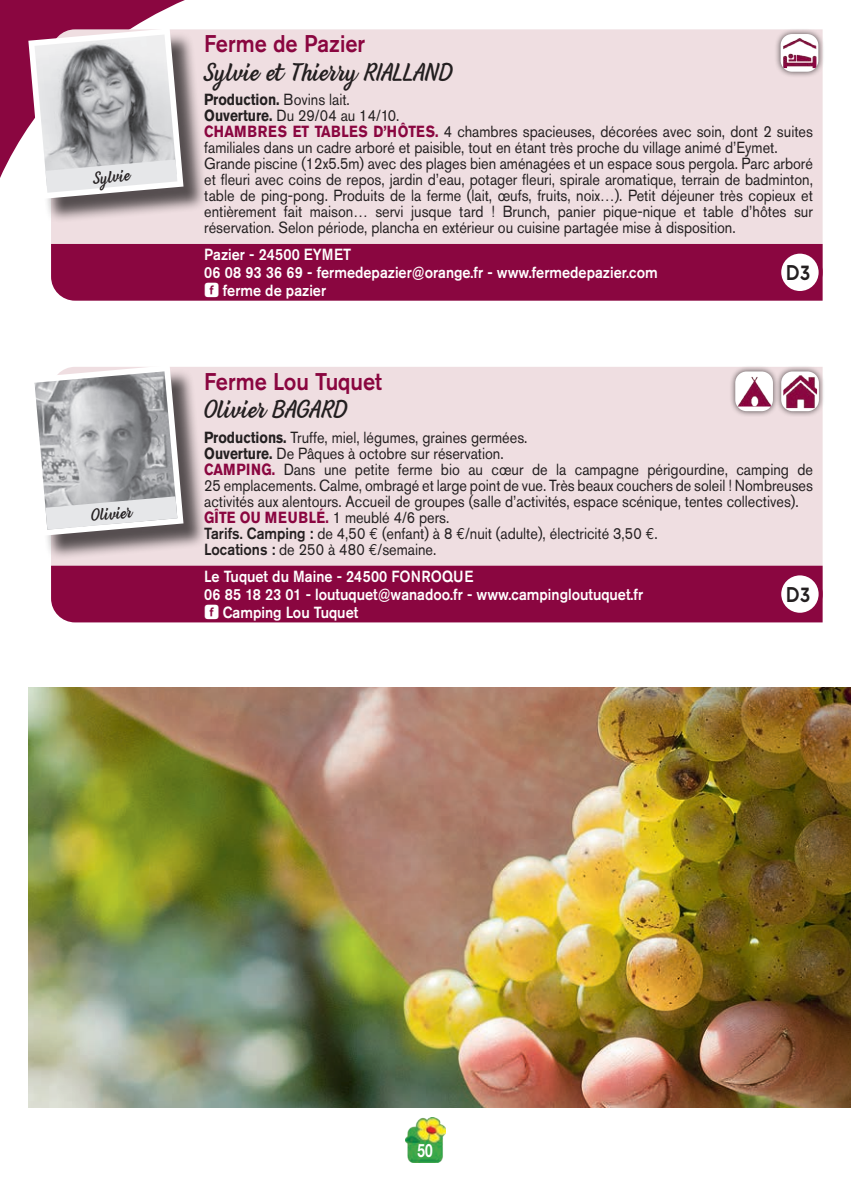
<style>
.page{position:relative;width:851px;height:1191px;background:#fff}
.page>*{position:absolute;margin:0;border:0;box-sizing:border-box;transform-origin:0 0}
.t1{font:24px "Beach Bar";color:#231f20}
.t2{font:500 24px "Akzidenz Grotesk Std";color:#8a0640;scale:.9 1}
.t3{font:700 22px "Venti CF";color:#231f20;scale:.9 1}
.t4{font:700 18.4px "Helvetica Neue";color:#fff;scale:.74 1}
.t5{font:16px/16px "Akzidenz Grotesk Std";color:#231f20;scale:.9 1}
.t6{font:500 16px/18px "Akzidenz Grotesk Std";color:#fff;scale:.9 1}
.t7{font:16px "Beach Bar";color:#231f20}
.s1{font-weight:700}
.s2{font-weight:700;color:#8a0640}
.s3{font-family:"Koz Go Pr 6 N";font-weight:700}
.s4{font-weight:500}
.s5{font-family:"Euro Mono"}
</style>
<div class="page">
<img style="left:405px;top:1117px;width:41px;height:45px">
<svg style="left:0;top:0;width:185px;height:178px;fill:#8a0640"></svg>
<div style="left:51px;top:29px;width:771px;height:215px;background:#efdee1"></div>
<div style="left:51px;top:367px;width:771px;height:199px;background:#efdee1"></div>
<div style="left:51px;top:244px;width:771px;height:57px;background:#8a0640"></div>
<div style="left:779px;top:252px;width:41px;height:41px;background:#fff;border-radius:50%"></div>
<div style="left:777px;top:250px;width:45px;height:45px;border:4px solid #8a0640;border-radius:50%"></div>
<div style="left:51px;top:566px;width:771px;height:56px;background:#8a0640"></div>
<div style="left:779px;top:573px;width:41px;height:42px;background:#fff;border-radius:50%"></div>
<div style="left:777px;top:571px;width:45px;height:46px;border:4px solid #8a0640;border-radius:50%"></div>
<img style="left:28px;top:687px;width:822px;height:420px">
<div style="left:774px;top:365px;width:51px;height:52px;background:#231f20;opacity:.75"></div>
<svg style="left:781px;top:371px;width:37px;height:40px"></svg>
<img style="left:783px;top:374px;width:33px;height:34px">
<div style="left:728px;top:365px;width:51px;height:52px;background:#231f20;opacity:.75"></div>
<svg style="left:735px;top:371px;width:37px;height:40px"></svg>
<img style="left:737px;top:376px;width:34px;height:30px">
<div style="left:774px;top:28px;width:50px;height:50px;background:#231f20;opacity:.75"></div>
<div style="left:780px;top:34px;width:38px;height:38px;background:#fff;border-radius:11px"></div>
<img style="left:782px;top:38px;width:34px;height:30px">
<div style="left:32px;top:32px;width:176px;height:191px;background:#231f20;opacity:.75"></div>
<svg style="left:28px;top:28px;width:155px;height:171px"></svg>
<div style="left:32px;top:369px;width:176px;height:191px;background:#231f20;opacity:.75"></div>
<svg style="left:32px;top:367px;width:151px;height:169px;background:#b7b7b9"></svg>
<p class="t7" style="left:92px;top:168px;width:38px;rotate:-5deg">Sylvie</p>
<p class="t7" style="left:90px;top:505px;width:42px;rotate:-5deg">Olivier</p>
<h1 class="t2" style="left:204px;top:29px;width:180px">Ferme de Pazier</h1>
<h1 class="t1" style="left:204px;top:57px;width:249px">Sylvie et Thierry RIALLAND</h1>
<p class="t5" style="left:204px;top:92px;width:677px"><span class="s1">Production.</span> Bovins lait.<br><span class="s1">Ouverture.</span> Du 29/04 au 14/10.<br><span class="s2">CHAMBRES ET TABLES D’HÔTES.</span> 4 chambres spacieuses, décorées avec soin, dont 2 suites familiales dans un cadre arboré et paisible, tout en étant très proche du village animé d’Eymet.<br>Grande piscine (12x5.5m) avec des plages bien aménagées et un espace sous pergola. Parc arboré et fleuri avec coins de repos, jardin d’eau, potager fleuri, spirale aromatique, terrain de badminton, table de ping-pong. Produits de la ferme (lait, œufs, fruits, noix…). Petit déjeuner très copieux et entièrement fait maison… servi jusque tard ! Brunch, panier pique-nique et table d’hôtes sur réservation. Selon période, plancha en extérieur ou cuisine partagée mise à disposition.</p>
<p class="t6" style="left:204px;top:245px;width:505px">Pazier - 24500 EYMET<br>06 08 93 36 69 - fermedepazier@orange.fr - www.fermedepazier.com <span class="s3">f</span> ferme de pazier</p>
<h2 class="t3" style="left:786px;top:259px;width:28px">D3</h2>
<h1 class="t2" style="left:204px;top:366px;width:199px">Ferme Lou Tuquet</h1>
<h1 class="t1" style="left:204px;top:394px;width:144px">Olivier BAGARD</h1>
<p class="t5" style="left:204px;top:429px;width:677px"><span class="s1">Productions.</span> Truffe, miel, légumes, graines germées.<br><span class="s1">Ouverture.</span> De Pâques à octobre sur réservation.<br><span class="s2">CAMPING.</span> Dans une petite ferme bio au cœur de la campagne périgourdine, camping de 25 emplacements. Calme, ombragé et large point de vue. Très beaux couchers de soleil ! Nombreuses activités aux alentours. Accueil de groupes (salle d’activités, espace scénique, tentes collectives).<br><span class="s2">GÎTE OU MEUBLÉ.</span> 1 meublé 4/6 pers.<br><span class="s4">Tarifs. Camping :</span> de 4,50 <span class="s5">€</span> (enfant) à 8 <span class="s5">€</span>/nuit (adulte), électricité 3,50 <span class="s5">€</span>.<br><span class="s4">Locations :</span> de 250 à 480 <span class="s5">€</span>/semaine.</p>
<p class="t6" style="left:204px;top:567px;width:489px">Le Tuquet du Maine - 24500 FONROQUE<br>06 85 18 23 01 - loutuquet@wanadoo.fr - www.campingloutuquet.fr <span class="s3">f</span> Camping Lou Tuquet</p>
<h2 class="t3" style="left:786px;top:581px;width:28px">D3</h2>
<p class="t4" style="left:417px;top:1139px;width:22px">50</p>
</div>
